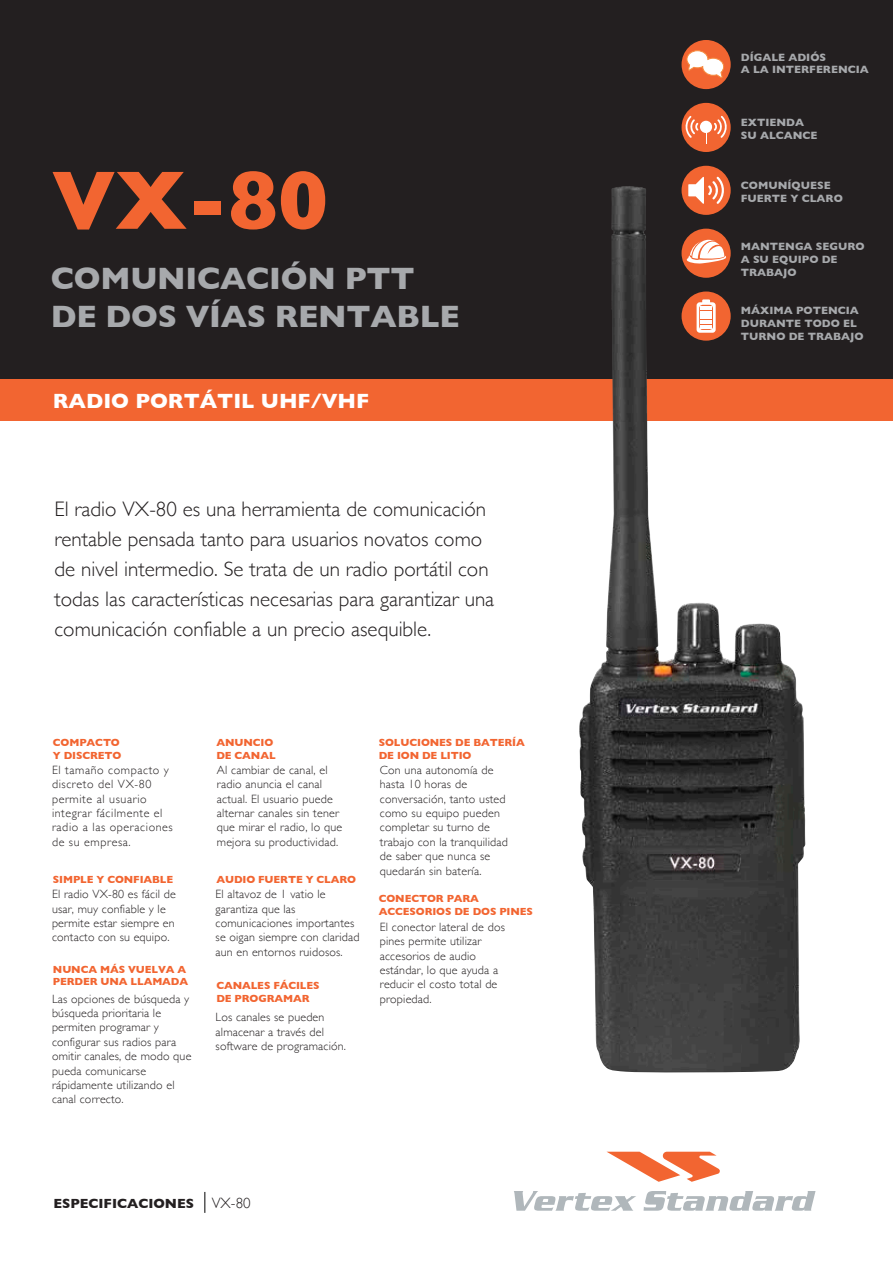
<style>
.page{position:relative;width:893px;height:1263px;background:#fff}
.page>*{position:absolute;margin:0;border:0;box-sizing:border-box;transform-origin:0 0}
.t1{font:700 84px "Gill Sans";color:#f26531}
.t2{font:700 31.5px/37.8px "Gill Sans";letter-spacing:-.01em;color:#a7a9ac}
.t3{font:300 21px/30px "Gill Sans";color:#231f20}
.t4{font:700 21px "Gill Sans";color:#fff}
.t5{font:700 13.5px "Gill Sans";color:#231f20}
.t6{font:300 12px/14.4px "Gill Sans";letter-spacing:.015em;color:#231f20}
.t7{font:300 12px/14.4px "Gill Sans";letter-spacing:.05em;color:#231f20}
.t8{font:700 10.8px/12.9px "Gill Sans";color:#a7a9ac}
.t9{font:700 10.5px/12.6px "Gill Sans";letter-spacing:-.01em;color:#f26531}
.s1{font-weight:300;font-size:15px}
</style>
<div class="page">
<div style="left:0;top:0;width:893px;height:379px;background:#231f20"></div>
<svg style="left:205px;top:1192px;width:1px;height:21px"></svg>
<div style="left:0;top:379px;width:893px;height:42px;background:#f26531"></div>
<div style="left:682px;top:103px;width:49px;height:49px;background:#f26531;border-radius:50%"></div>
<div style="left:700px;top:121px;width:12px;height:12px;background:#fff;border-radius:50%"></div>
<svg style="left:714px;top:116px;width:13px;height:22px"></svg>
<svg style="left:685px;top:116px;width:13px;height:22px"></svg>
<div style="left:682px;top:166px;width:49px;height:49px;background:#f26531;border-radius:50%"></div>
<svg style="left:688px;top:177px;width:36px;height:9px"></svg>
<div style="left:682px;top:40px;width:49px;height:49px;background:#f26531;border-radius:50%"></div>
<svg style="left:686px;top:50px;width:38px;height:29px"></svg>
<img style="left:579px;top:186px;width:226px;height:887px">
<svg style="left:514px;top:1191px;width:301px;height:20px"></svg>
<svg style="left:607px;top:1152px;width:113px;height:30px"></svg>
<h1 class="t1" style="left:52px;top:134px;width:278px">VX-80</h1>
<h2 class="t2" style="left:51px;top:259px;width:410px">COMUNICACIÓN PTT<br>DE DOS VÍAS RENTABLE</h2>
<h3 class="t4" style="left:53px;top:384px;width:318px">RADIO PORTÁTIL UHF/VHF</h3>
<p class="t3" style="left:55px;top:493px;width:441px">El radio VX-80 es una herramienta de comunicación rentable pensada tanto para usuarios novatos como de nivel intermedio. Se trata de un radio portátil con todas las características necesarias para garantizar una comunicación confiable a un precio asequible.</p>
<p class="t9" style="left:53px;top:736px;width:70px">COMPACTO<br>Y DISCRETO</p>
<p class="t9" style="left:216px;top:736px;width:61px">ANUNCIO<br>DE CANAL</p>
<p class="t9" style="left:379px;top:736px;width:148px">SOLUCIONES DE BATERÍA<br>DE ION DE LITIO</p>
<p class="t7" style="left:52px;top:762px;width:122px">El tamaño compacto y discreto del VX-80 permite al usuario integrar fácilmente el radio a las operaciones de su empresa.</p>
<p class="t6" style="left:217px;top:762px;width:127px">Al cambiar de canal, el radio anuncia el canal actual. El usuario puede alternar canales sin tener que mirar el radio, lo que mejora su productividad.</p>
<p class="t6" style="left:380px;top:762px;width:130px">Con una autonomía de hasta 10 horas de conversación, tanto usted como su equipo pueden completar su turno de trabajo con la tranquilidad de saber que nunca se quedarán sin batería.</p>
<p class="t9" style="left:53px;top:872px;width:122px">SIMPLE Y CONFIABLE</p>
<p class="t9" style="left:216px;top:872px;width:141px">AUDIO FUERTE Y CLARO</p>
<p class="t6" style="left:52px;top:886px;width:125px">El radio VX-80 es fácil de usar, muy confiable y le permite estar siempre en contacto con su equipo.</p>
<p class="t6" style="left:216px;top:886px;width:146px">El altavoz de 1 vatio le garantiza que las comunicaciones importantes se oigan siempre con claridad aun en entornos ruidosos.</p>
<p class="t9" style="left:53px;top:962px;width:137px">NUNCA MÁS VUELVA A<br>PERDER UNA LLAMADA</p>
<p class="t6" style="left:52px;top:991px;width:141px">Las opciones de búsqueda y búsqueda prioritaria le permiten programar y configurar sus radios para omitir canales, de modo que pueda comunicarse rápidamente utilizando el canal correcto.</p>
<p class="t9" style="left:216px;top:979px;width:105px">CANALES FÁCILES<br>DE PROGRAMAR</p>
<p class="t6" style="left:216px;top:1010px;width:132px">Los canales se pueden almacenar a través del software de programación.</p>
<p class="t9" style="left:379px;top:892px;width:156px">CONECTOR PARA<br>ACCESORIOS DE DOS PINES</p>
<p class="t6" style="left:380px;top:919px;width:127px">El conector lateral de dos pines permite utilizar accesorios de audio estándar, lo que ayuda a reducir el costo total de propiedad.</p>
<p class="t5" style="left:53px;top:1193px;width:199px">ESPECIFICACIONES <span class="s1">VX-80</span></p>
<p class="t8" style="left:741px;top:50px;width:130px">DÍGALE ADIÓS<br>A LA INTERFERENCIA</p>
<p class="t8" style="left:741px;top:115px;width:78px">EXTIENDA<br>SU ALCANCE</p>
<p class="t8" style="left:741px;top:178px;width:104px">COMUNÍQUESE<br>FUERTE Y CLARO</p>
<p class="t8" style="left:741px;top:240px;width:125px">MANTENGA SEGURO<br>A SU EQUIPO DE<br>TRABAJO</p>
<p class="t8" style="left:741px;top:304px;width:124px">MÁXIMA POTENCIA<br>DURANTE TODO EL<br>TURNO DE TRABAJO</p>
</div>
